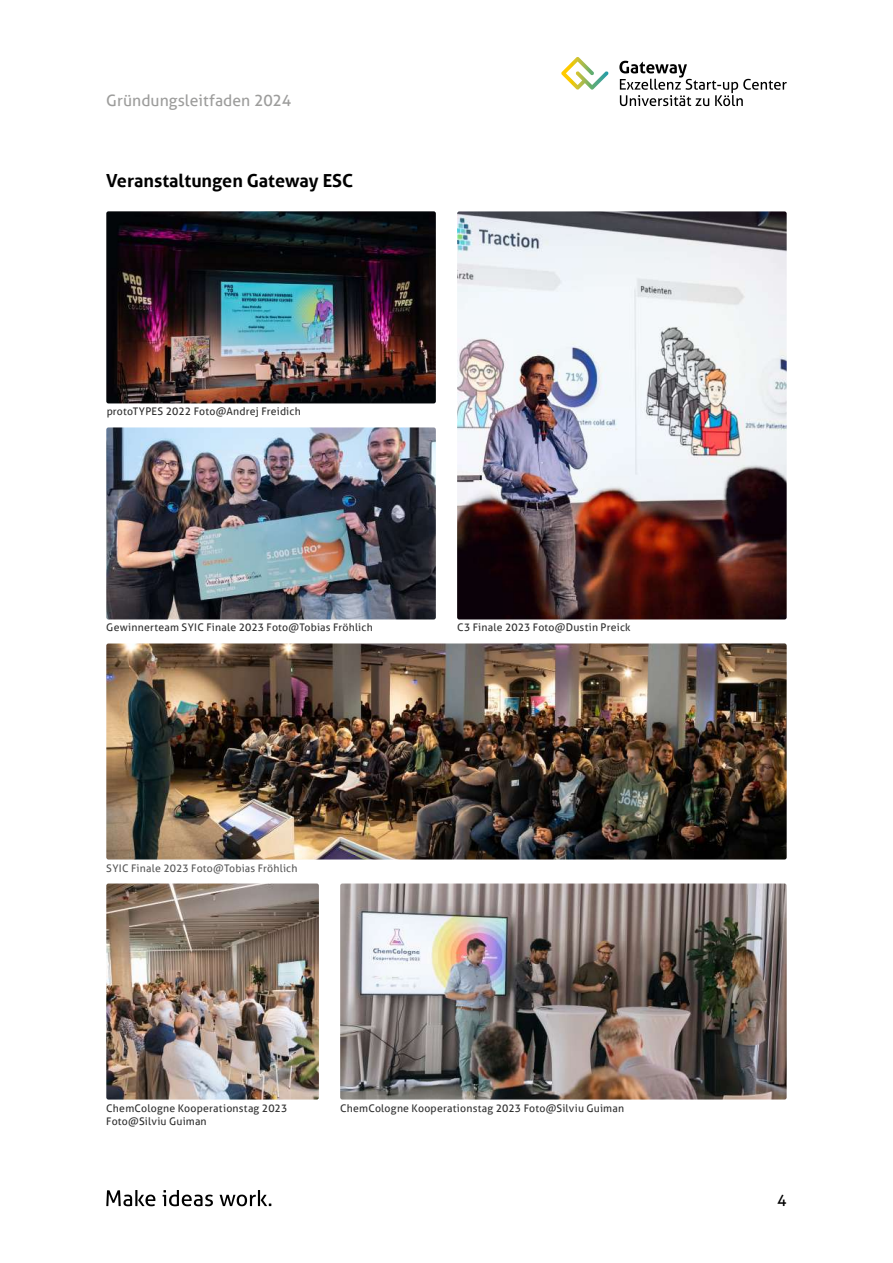
<style>
.page{position:relative;width:893px;height:1263px;background:#fff}
.page>*{position:absolute;margin:0;border:0;box-sizing:border-box;transform-origin:0 0}
.t1{font:700 18px "Aller";color:#000}
.t2{font:15.75px "Aller";color:#9d9d9c}
.t3{font:15.75px "Aller";color:#000}
.t4{font:10.5px/13.5px "Aller";letter-spacing:.02em;color:#000}
</style>
<div class="page">
<svg style="left:561px;top:57px;width:48px;height:33px"></svg>
<svg style="left:619px;top:61px;width:168px;height:45px"></svg>
<svg style="left:106px;top:1190px;width:49px;height:16px"></svg>
<svg style="left:163px;top:1190px;width:50px;height:16px"></svg>
<svg style="left:220px;top:1190px;width:51px;height:16px"></svg>
<img style="left:106px;top:211px;width:330px;height:192px">
<img style="left:457px;top:211px;width:330px;height:408px">
<img style="left:106px;top:643px;width:681px;height:216px">
<img style="left:106px;top:883px;width:213px;height:216px">
<img style="left:340px;top:883px;width:447px;height:216px">
<img style="left:106px;top:427px;width:330px;height:192px">
<h2 class="t2" style="left:106px;top:91px;width:186px">Gründungsleitfaden 2024</h2>
<h1 class="t1" style="left:106px;top:170px;width:248px">Veranstaltungen Gateway ESC</h1>
<p class="t4" style="left:106px;top:405px;width:196px">protoTYPES 2022 Foto@Andrej Freidich</p>
<p class="t4" style="left:106px;top:621px;width:268px">Gewinnerteam SYIC Finale 2023 Foto@Tobias Fröhlich</p>
<p class="t4" style="left:457px;top:621px;width:175px">C3 Finale 2023 Foto@Dustin Preick</p>
<p class="t4" style="left:106px;top:861px;width:193px">SYIC Finale 2023 Foto@Tobias Fröhlich</p>
<p class="t4" style="left:106px;top:1101px;width:183px">ChemCologne Kooperationstag 2023<br>Foto@Silviu Guiman</p>
<p class="t4" style="left:340px;top:1101px;width:285px">ChemCologne Kooperationstag 2023 Foto@Silviu Guiman</p>
<h2 class="t3" style="left:777px;top:1191px;width:11px">4</h2>
</div>
